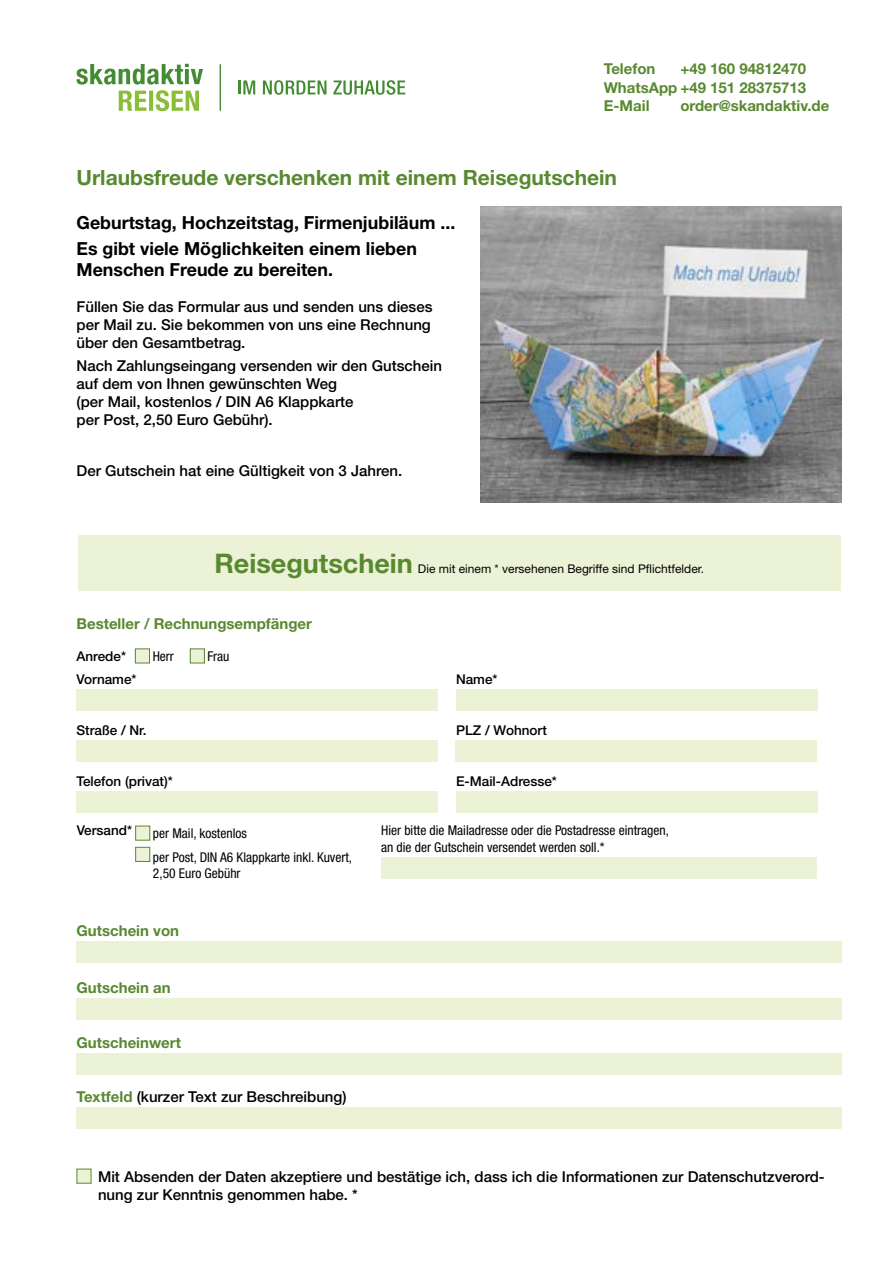
<style>
.page{position:relative;width:893px;height:1263px;background:#fff}
.page>*{position:absolute;margin:0;border:0;box-sizing:border-box;transform-origin:0 0}
.t1{font:700 27px "Helvetica Neue LT Std";color:#588930}
.t2{font:700 21px "Helvetica Neue LT Std";color:#588930}
.t3{font:700 18px/25.8px "Helvetica Neue LT Std";color:#000}
.t4{font:500 15px/18px "Helvetica Neue LT Std";color:#000}
.t5{font:700 15px/18px "Helvetica Neue LT Std";color:#588930;text-align:justify}
.t6{font:condensed 13.5px/23.9px "Helvetica Neue LT Std";color:#000}
.t7{font:500 13.5px "Helvetica Neue LT Std";color:#000}
.t8{font:12px "Helvetica Neue LT Std";color:#000}
.s1{font-weight:700;color:#588930}
</style>
<div class="page">
<svg style="left:239px;top:80px;width:16px;height:14px"></svg>
<svg style="left:263px;top:80px;width:63px;height:15px"></svg>
<svg style="left:333px;top:80px;width:72px;height:15px"></svg>
<svg style="left:77px;top:64px;width:126px;height:47px"></svg>
<hr style="left:220px;top:65px;width:1px;height:45px;background:#448c34">
<div style="left:78px;top:536px;width:762px;height:55px;background:#ebf2d6"></div>
<div style="left:135px;top:648px;width:15px;height:15px;background:#ebf2d6;border:1px solid #588930"></div>
<div style="left:190px;top:648px;width:15px;height:15px;background:#ebf2d6;border:1px solid #588930"></div>
<div style="left:77px;top:689px;width:361px;height:21px;background:#ebf2d6"></div>
<div style="left:456px;top:689px;width:361px;height:21px;background:#ebf2d6"></div>
<div style="left:77px;top:740px;width:361px;height:21px;background:#ebf2d6"></div>
<div style="left:455px;top:740px;width:362px;height:21px;background:#ebf2d6"></div>
<div style="left:77px;top:791px;width:361px;height:21px;background:#ebf2d6"></div>
<div style="left:77px;top:1169px;width:14px;height:14px;background:#ebf2d6"></div>
<div style="left:456px;top:791px;width:361px;height:21px;background:#ebf2d6"></div>
<img style="left:480px;top:206px;width:362px;height:296px">
<div style="left:77px;top:941px;width:765px;height:21px;background:#ebf2d6"></div>
<div style="left:77px;top:998px;width:765px;height:21px;background:#ebf2d6"></div>
<div style="left:77px;top:1053px;width:765px;height:22px;background:#ebf2d6"></div>
<div style="left:77px;top:1107px;width:765px;height:21px;background:#ebf2d6"></div>
<div style="left:135px;top:826px;width:15px;height:14px;background:#ebf2d6;border:1px solid #588930"></div>
<div style="left:135px;top:847px;width:15px;height:15px;background:#ebf2d6;border:1px solid #588930"></div>
<div style="left:381px;top:857px;width:436px;height:22px;background:#ebf2d6"></div>
<p class="t5" style="left:604px;top:60px;width:204px;text-indent:77px">+49 160 94812470<br>WhatsApp +49 151 28375713<br>E-Mail</p>
<p class="t5" style="left:604px;top:60px;width:53px">Telefon</p>
<p class="t5" style="left:680px;top:96px;width:150px">order@skandaktiv.de</p>
<h2 class="t2" style="left:77px;top:165px;width:542px">Urlaubsfreude verschenken mit einem Reisegutschein</h2>
<p class="t3" style="left:77px;top:209px;width:380px">Geburtstag, Hochzeitstag, Firmenjubiläum ...<br>Es gibt viele Möglichkeiten einem lieben</p>
<p class="t3" style="left:77px;top:257px;width:258px">Menschen Freude zu bereiten.</p>
<p class="t4" style="left:77px;top:298px;width:357px;text-align:justify">Füllen Sie das Formular aus und senden uns dieses per Mail zu. Sie bekommen von uns eine Rechnung über den Gesamtbetrag.</p>
<p class="t4" style="left:77px;top:356px;width:367px">Nach Zahlungseingang versenden wir den Gutschein auf dem von Ihnen gewünschten Weg<br>(per Mail, kostenlos / DIN A6 Klappkarte<br>per Post, 2,50 Euro Gebühr).</p>
<p class="t4" style="left:77px;top:462px;width:327px">Der Gutschein hat eine Gültigkeit von 3 Jahren.</p>
<h1 class="t1" style="left:214px;top:547px;width:200px">Reisegutschein</h1>
<p class="t8" style="left:418px;top:562px;width:288px">Die mit einem * versehenen Begriffe sind Pflichtfelder.</p>
<p class="t5" style="left:77px;top:615px;width:237px">Besteller / Rechnungsempfänger</p>
<p class="t7" style="left:77px;top:648px;width:51px">Anrede*</p>
<p class="t6" style="left:153px;top:644px;width:23px">Herr</p>
<p class="t6" style="left:208px;top:644px;width:23px">Frau</p>
<p class="t7" style="left:77px;top:671px;width:62px">Vorname*</p>
<p class="t7" style="left:77px;top:722px;width:72px">Straße / Nr.</p>
<p class="t7" style="left:77px;top:773px;width:98px">Telefon (privat)*</p>
<p class="t7" style="left:456px;top:671px;width:43px">Name*</p>
<p class="t7" style="left:456px;top:722px;width:92px">PLZ / Wohnort</p>
<p class="t7" style="left:456px;top:773px;width:102px">E-Mail-Adresse*</p>
<p class="t7" style="left:77px;top:822px;width:57px">Versand*</p>
<p class="t6" style="left:381px;top:822px;width:289px;line-height:16.2px">Hier bitte die Mailadresse oder die Postadresse eintragen, an die der Gutschein versendet werden soll.*</p>
<p class="t6" style="left:153px;top:821px;width:201px">per Mail, kostenlos<br>per Post, DIN A6 Klappkarte inkl. Kuvert,</p>
<p class="t6" style="left:153px;top:861px;width:89px">2,50 Euro Gebühr</p>
<p class="t5" style="left:77px;top:921px;width:104px">Gutschein von</p>
<p class="t5" style="left:77px;top:978px;width:96px">Gutschein an</p>
<p class="t5" style="left:77px;top:1034px;width:106px">Gutscheinwert</p>
<p class="t4" style="left:77px;top:1087px;width:272px"><span class="s1">Textfeld</span> (kurzer Text zur Beschreibung)</p>
<p class="t4" style="left:98px;top:1167px;width:728px">Mit Absenden der Daten akzeptiere und bestätige ich, dass ich die Informationen zur Datenschutzverord&shy;nung zur Kenntnis genommen habe. *</p>
</div>
